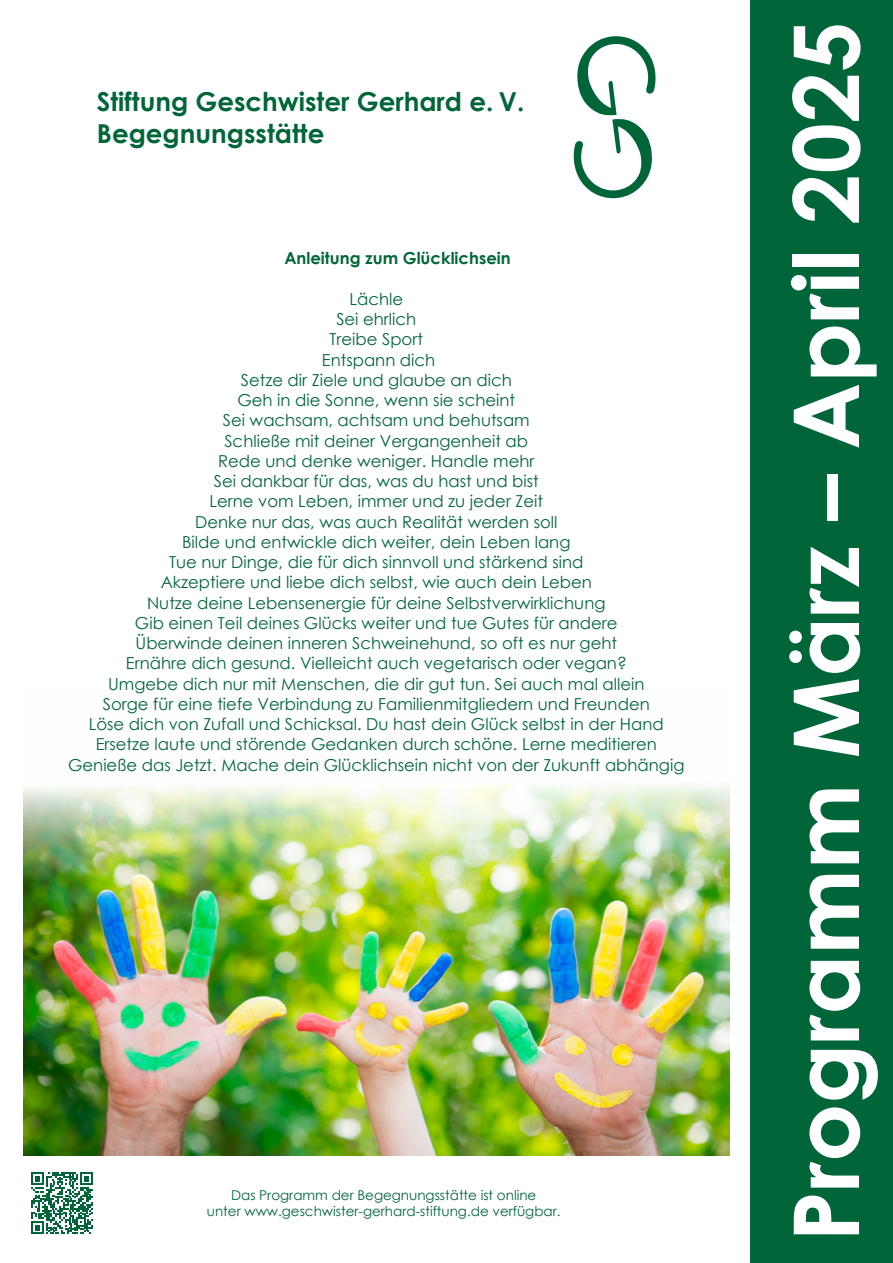
<style>
.page{position:relative;width:893px;height:1263px;background:#fff}
.page>*{position:absolute;margin:0;border:0;box-sizing:border-box;transform-origin:0 0}
.Überschriften_groß_weiß{font:700 90.75px "Century Gothic";color:#fff}
.t1{font:700 26.1px "Century Gothic";color:#00663a}
.Fließtext_zentriert{font:16.5px "Century Gothic";color:#00663a}
.Fließtext_Überschriften{font:700 16.5px "Century Gothic";color:#00663a}
.Impressum_Konzen_Auflösung{font:13.5px "Century Gothic";color:#00663a}
</style>
<div class="page">
<div style="left:750px;top:0;width:143px;height:1263px;background:#00663a"></div>
<img style="left:23px;top:784px;width:706px;height:371px">
<svg style="left:31px;top:1172px;width:62px;height:62px"></svg>
<svg style="left:573px;top:36px;width:83px;height:163px"></svg>
<p class="t1" style="left:97px;top:82px;width:429px">Stiftung Geschwister Gerhard e. V.</p>
<p class="t1" style="left:97px;top:113px;width:229px">Begegnungsstätte</p>
<p class="Fließtext_Überschriften" style="left:284px;top:246px;width:228px">Anleitung zum Glücklichsein</p>
<p class="Fließtext_zentriert" style="left:349px;top:287px;width:55px">Lächle</p>
<p class="Fließtext_zentriert" style="left:336px;top:308px;width:81px">Sei ehrlich</p>
<p class="Fließtext_zentriert" style="left:330px;top:328px;width:95px">Treibe Sport</p>
<p class="Fließtext_zentriert" style="left:322px;top:348px;width:115px">Entspann dich</p>
<p class="Fließtext_zentriert" style="left:241px;top:368px;width:272px">Setze dir Ziele und glaube an dich</p>
<p class="Fließtext_zentriert" style="left:237px;top:389px;width:279px">Geh in die Sonne, wenn sie scheint</p>
<p class="Fließtext_zentriert" style="left:223px;top:409px;width:308px">Sei wachsam, achtsam und behutsam</p>
<p class="Fließtext_zentriert" style="left:224px;top:429px;width:305px">Schließe mit deiner Vergangenheit ab</p>
<p class="Fließtext_zentriert" style="left:218px;top:449px;width:318px">Rede und denke weniger. Handle mehr</p>
<p class="Fließtext_zentriert" style="left:214px;top:470px;width:326px">Sei dankbar für das, was du hast und bist</p>
<p class="Fließtext_zentriert" style="left:210px;top:490px;width:335px">Lerne vom Leben, immer und zu jeder Zeit</p>
<p class="Fließtext_zentriert" style="left:195px;top:510px;width:364px">Denke nur das, was auch Realität werden soll</p>
<p class="Fließtext_zentriert" style="left:182px;top:530px;width:390px">Bilde und entwickle dich weiter, dein Leben lang</p>
<p class="Fließtext_zentriert" style="left:169px;top:551px;width:416px">Tue nur Dinge, die für dich sinnvoll und stärkend sind</p>
<p class="Fließtext_zentriert" style="left:161px;top:571px;width:433px">Akzeptiere und liebe dich selbst, wie auch dein Leben</p>
<p class="Fließtext_zentriert" style="left:147px;top:591px;width:460px">Nutze deine Lebensenergie für deine Selbstverwirklichung</p>
<p class="Fließtext_zentriert" style="left:135px;top:611px;width:484px">Gib einen Teil deines Glücks weiter und tue Gutes für andere</p>
<p class="Fließtext_zentriert" style="left:136px;top:632px;width:483px">Überwinde deinen inneren Schweinehund, so oft es nur geht</p>
<p class="Fließtext_zentriert" style="left:126px;top:652px;width:502px">Ernähre dich gesund. Vielleicht auch vegetarisch oder vegan?</p>
<p class="Fließtext_zentriert" style="left:108px;top:672px;width:538px">Umgebe dich nur mit Menschen, die dir gut tun. Sei auch mal allein</p>
<p class="Fließtext_zentriert" style="left:103px;top:692px;width:548px">Sorge für eine tiefe Verbindung zu Familienmitgliedern und Freunden</p>
<p class="Fließtext_zentriert" style="left:89px;top:713px;width:577px">Löse dich von Zufall und Schicksal. Du hast dein Glück selbst in der Hand</p>
<p class="Fließtext_zentriert" style="left:96px;top:733px;width:563px">Ersetze laute und störende Gedanken durch schöne. Lerne meditieren</p>
<p class="Fließtext_zentriert" style="left:68px;top:753px;width:618px">Genieße das Jetzt. Mache dein Glücklichsein nicht von der Zukunft abhängig</p>
<p class="Impressum_Konzen_Auflösung" style="left:231px;top:1185px;width:307px">Das Programm der Begegnungsstätte ist online</p>
<p class="Impressum_Konzen_Auflösung" style="left:207px;top:1202px;width:355px">unter www.geschwister-gerhard-stiftung.de verfügbar.</p>
<p class="Überschriften_groß_weiß" style="left:757px;top:1242px;width:1222px;rotate:-90deg">Programm März – April 2025</p>
</div>
